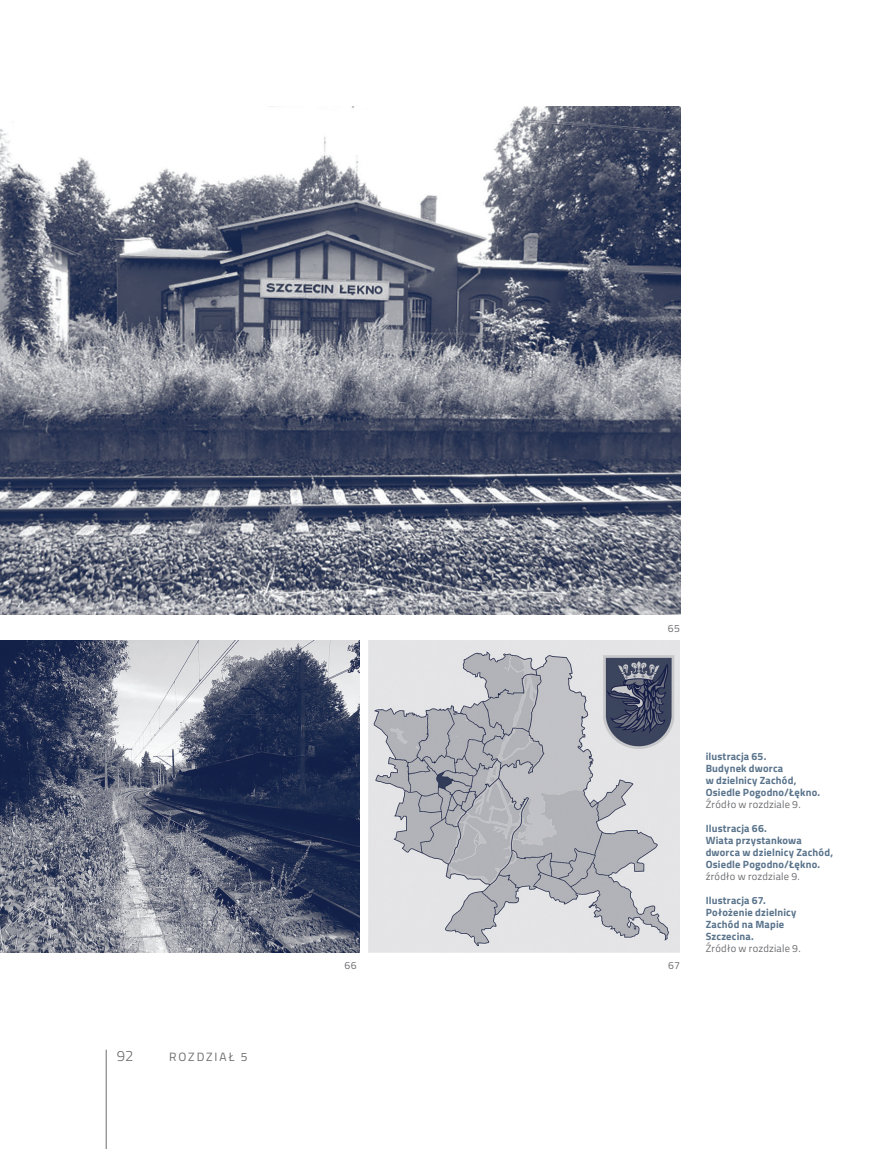
<style>
.page{position:relative;width:893px;height:1149px;background:#fff}
.page>*{position:absolute;margin:0;border:0;box-sizing:border-box;transform-origin:0 0}
.t1{font:300 15px "Titillium";color:#6c6d70}
.t2{font:12px "Titillium";letter-spacing:.16em;color:#6c6d70}
.t3{font:700 10.5px/12px "Titillium";letter-spacing:.015em;color:#59738b}
.t4{font:10.5px "Titillium";letter-spacing:.02em;color:#6c6d70}
</style>
<div class="page">
<hr style="left:106px;top:1049px;width:1px;height:99px;background:#6c6d70">
<img style="left:0;top:106px;width:680px;height:508px">
<img style="left:0;top:640px;width:360px;height:312px">
<img style="left:368px;top:640px;width:312px;height:311px">
<h1 class="t1" style="left:117px;top:1044px;width:18px">92</h1>
<p class="t2" style="left:169px;top:1047px;width:80px">ROZDZIAŁ 5</p>
<p class="t4" style="left:668px;top:620px;width:13px">65</p>
<p class="t4" style="left:345px;top:957px;width:14px">66</p>
<p class="t4" style="left:668px;top:957px;width:13px">67</p>
<p class="t3" style="left:706px;top:749px;width:116px">ilustracja 65.<br>Budynek dworca<br>w dzielnicy Zachód,<br>Osiedle Pogodno/Łękno.</p>
<p class="t4" style="left:706px;top:796px;width:96px">Źródło w rozdziale 9.</p>
<p class="t3" style="left:706px;top:821px;width:129px">Ilustracja 66.<br>Wiata przystankowa dworca w dzielnicy Zachód,<br>Osiedle Pogodno/Łękno.</p>
<p class="t4" style="left:706px;top:868px;width:96px">źródło w rozdziale 9.</p>
<p class="t3" style="left:706px;top:893px;width:92px">Ilustracja 67.<br>Położenie dzielnicy<br>Zachód na Mapie<br>Szczecina.</p>
<p class="t4" style="left:706px;top:940px;width:96px">Źródło w rozdziale 9.</p>
</div>
